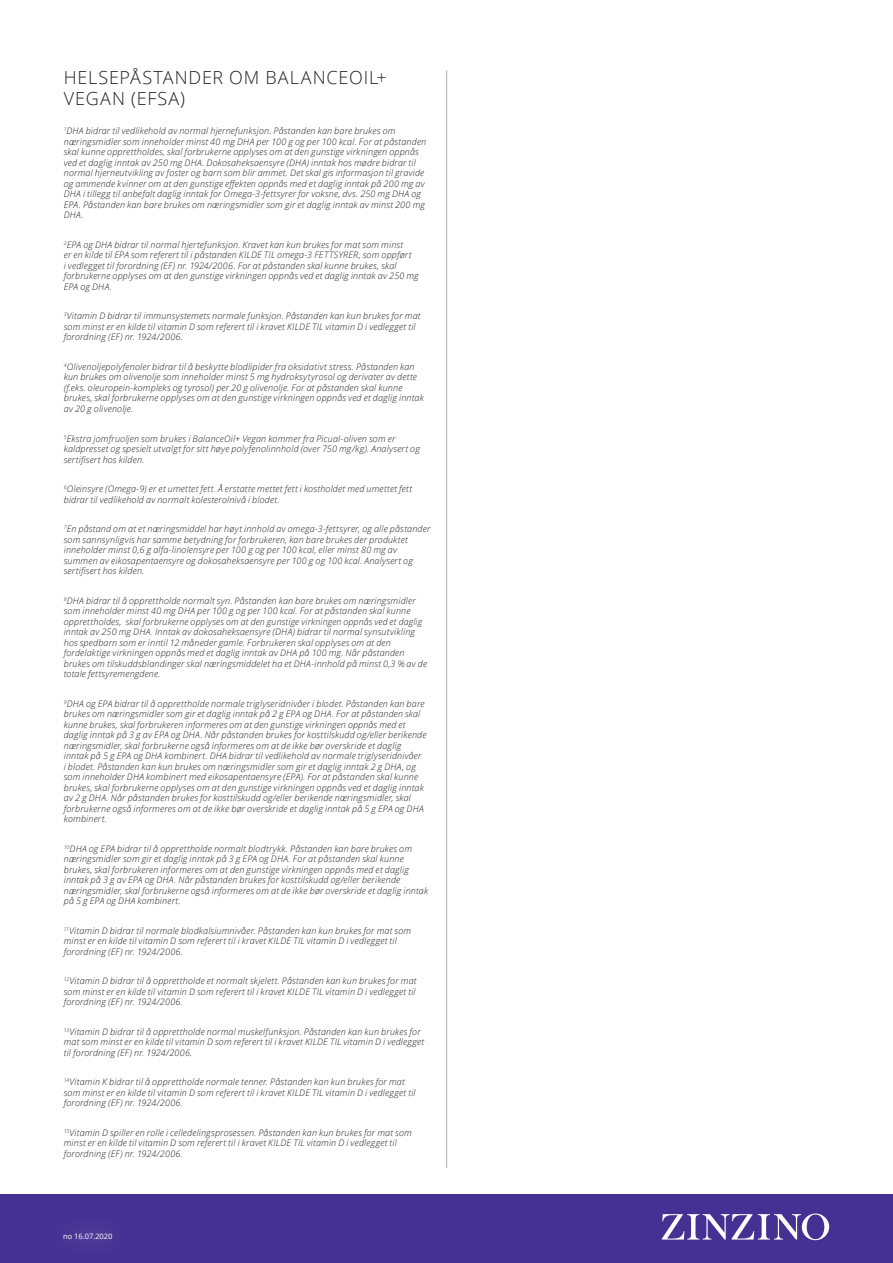
<style>
.page{position:relative;width:893px;height:1263px;background:#fff}
.page>*{position:absolute;margin:0;border:0;box-sizing:border-box;transform-origin:0 0}
.Brödtext_Health_Clai{font:300 18px/21px "Open Sans";letter-spacing:.045em;color:#231f20}
.Brödtext_Health_Clai-2{font:italic 300 9px/10.5px "Open Sans";letter-spacing:.02em;color:#231f20}
.t1{font:7.5px "Open Sans";color:#fff}
</style>
<div class="page">
<div style="left:0;top:1194px;width:893px;height:69px;background:#443193"></div>
<svg style="left:662px;top:1213px;width:167px;height:27px"></svg>
<hr style="left:446px;top:70px;width:1px;height:1098px;background:#aeafb3">
<p class="Brödtext_Health_Clai" style="left:64px;top:66px;width:325px">HELSEPÅSTANDER OM BALANCEOIL+<br>VEGAN (EFSA)</p>
<p class="Brödtext_Health_Clai-2" style="left:64px;top:126px;width:364px"><sup>1</sup>DHA bidrar til vedlikehold av normal hjernefunksjon. Påstanden kan bare brukes om næringsmidler som inneholder minst 40 mg DHA per 100 g og per 100 kcal. For at påstanden skal kunne opprettholdes, skal forbrukerne opplyses om at den gunstige virkningen oppnås ved et daglig inntak av 250 mg DHA. Dokosaheksaensyre (DHA) inntak hos mødre bidrar til normal hjerneutvikling av foster og barn som blir ammet. Det skal gis informasjon til gravide og ammende kvinner om at den gunstige effekten oppnås med et daglig inntak på 200 mg av DHA i tillegg til anbefalt daglig inntak for Omega-3-fettsyrer for voksne, dvs. 250 mg DHA og EPA. Påstanden kan bare brukes om næringsmidler som gir et daglig inntak av minst 200 mg DHA.</p>
<p class="Brödtext_Health_Clai-2" style="left:64px;top:239px;width:357px"><sup>2</sup>EPA og DHA bidrar til normal hjertefunksjon. Kravet kan kun brukes for mat som minst<br>er en kilde til EPA som referert til i påstanden KILDE TIL omega-3 FETTSYRER, som oppført<br>i vedlegget til forordning (EF) nr. 1924/2006. For at påstanden skal kunne brukes, skal forbrukerne opplyses om at den gunstige virkningen oppnås ved et daglig inntak av 250 mg EPA og DHA.</p>
<p class="Brödtext_Health_Clai-2" style="left:64px;top:311px;width:358px"><sup>3</sup>Vitamin D bidrar til immunsystemets normale funksjon. Påstanden kan kun brukes for mat som minst er en kilde til vitamin D som referert til i kravet KILDE TIL vitamin D i vedlegget til forordning (EF) nr. 1924/2006.</p>
<p class="Brödtext_Health_Clai-2" style="left:64px;top:361px;width:362px"><sup>4</sup>Olivenoljepolyfenoler bidrar til å beskytte blodlipider fra oksidativt stress. Påstanden kan kun brukes om olivenolje som inneholder minst 5 mg hydroksytyrosol og derivater av dette (f.eks. oleuropein-kompleks og tyrosol) per 20 g olivenolje. For at påstanden skal kunne brukes, skal forbrukerne opplyses om at den gunstige virkningen oppnås ved et daglig inntak av 20 g olivenolje.</p>
<p class="Brödtext_Health_Clai-2" style="left:64px;top:433px;width:358px"><sup>5</sup>Ekstra jomfruoljen som brukes i BalanceOil+ Vegan kommer fra Picual-oliven som er kaldpresset og spesielt utvalgt for sitt høye polyfenolinnhold (over 750 mg/kg). Analysert og sertifisert hos kilden.</p>
<p class="Brödtext_Health_Clai-2" style="left:64px;top:483px;width:350px"><sup>6</sup>Oleinsyre (Omega-9) er et umettet fett. Å erstatte mettet fett i kostholdet med umettet fett bidrar til vedlikehold av normalt kolesterolnivå i blodet.</p>
<p class="Brödtext_Health_Clai-2" style="left:64px;top:523px;width:368px"><sup>7</sup>En påstand om at et næringsmiddel har høyt innhold av omega-3-fettsyrer, og alle påstander som sannsynligvis har samme betydning for forbrukeren, kan bare brukes der produktet inneholder minst 0,6 g alfa-linolensyre per 100 g og per 100 kcal, eller minst 80 mg av summen av eikosapentaensyre og dokosaheksaensyre per 100 g og 100 kcal. Analysert og sertifisert hos kilden.</p>
<p class="Brödtext_Health_Clai-2" style="left:64px;top:595px;width:365px"><sup>8</sup>DHA bidrar til å opprettholde normalt syn. Påstanden kan bare brukes om næringsmidler som inneholder minst 40 mg DHA per 100 g og per 100 kcal. For at påstanden skal kunne opprettholdes, skal forbrukerne opplyses om at den gunstige virkningen oppnås ved et daglig inntak av 250 mg DHA. Inntak av dokosaheksaensyre (DHA) bidrar til normal synsutvikling hos spedbarn som er inntil 12 måneder gamle. Forbrukeren skal opplyses om at den fordelaktige virkningen oppnås med et daglig inntak av DHA på 100 mg. Når påstanden brukes om tilskuddsblandinger skal næringsmiddelet ha et DHA-innhold på minst 0,3 % av de totale fettsyremengdene.</p>
<p class="Brödtext_Health_Clai-2" style="left:64px;top:698px;width:364px"><sup>9</sup>DHA og EPA bidrar til å opprettholde normale triglyseridnivåer i blodet. Påstanden kan bare brukes om næringsmidler som gir et daglig inntak på 2 g EPA og DHA. For at påstanden skal kunne brukes, skal forbrukeren informeres om at den gunstige virkningen oppnås med et daglig inntak på 3 g av EPA og DHA. Når påstanden brukes for kosttilskudd og/eller berikende næringsmidler, skal forbrukerne også informeres om at de ikke bør overskride et daglig inntak på 5 g EPA og DHA kombinert. DHA bidrar til vedlikehold av normale triglyseridnivåer<br>i blodet. Påstanden kan kun brukes om næringsmidler som gir et daglig inntak 2 g DHA, og som inneholder DHA kombinert med eikosapentaensyre (EPA). For at påstanden skal kunne brukes, skal forbrukerne opplyses om at den gunstige virkningen oppnås ved et daglig inntak av 2 g DHA. Når påstanden brukes for kosttilskudd og/eller berikende næringsmidler, skal forbrukerne også informeres om at de ikke bør overskride et daglig inntak på 5 g EPA og DHA kombinert.</p>
<p class="Brödtext_Health_Clai-2" style="left:64px;top:843px;width:366px"><sup>10</sup>DHA og EPA bidrar til å opprettholde normalt blodtrykk. Påstanden kan bare brukes om næringsmidler som gir et daglig inntak på 3 g EPA og DHA. For at påstanden skal kunne brukes, skal forbrukeren informeres om at den gunstige virkningen oppnås med et daglig inntak på 3 g av EPA og DHA. Når påstanden brukes for kosttilskudd og/eller berikende næringsmidler, skal forbrukerne også informeres om at de ikke bør overskride et daglig inntak på 5 g EPA og DHA kombinert.</p>
<p class="Brödtext_Health_Clai-2" style="left:64px;top:925px;width:349px"><sup>11</sup>Vitamin D bidrar til normale blodkalsiumnivåer. Påstanden kan kun brukes for mat som minst er en kilde til vitamin D som referert til i kravet KILDE TIL vitamin D i vedlegget til forordning (EF) nr. 1924/2006.</p>
<p class="Brödtext_Health_Clai-2" style="left:64px;top:975px;width:354px;text-align:justify"><sup>12</sup>Vitamin D bidrar til å opprettholde et normalt skjelett. Påstanden kan kun brukes for mat som minst er en kilde til vitamin D som referert til i kravet KILDE TIL vitamin D i vedlegget til forordning (EF) nr. 1924/2006.</p>
<p class="Brödtext_Health_Clai-2" style="left:64px;top:1026px;width:362px"><sup>13</sup>Vitamin D bidrar til å opprettholde normal muskelfunksjon. Påstanden kan kun brukes for mat som minst er en kilde til vitamin D som referert til i kravet KILDE TIL vitamin D i vedlegget til forordning (EF) nr. 1924/2006.</p>
<p class="Brödtext_Health_Clai-2" style="left:64px;top:1076px;width:353px"><sup>14</sup>Vitamin K bidrar til å opprettholde normale tenner. Påstanden kan kun brukes for mat som minst er en kilde til vitamin D som referert til i kravet KILDE TIL vitamin D i vedlegget til forordning (EF) nr. 1924/2006.</p>
<p class="Brödtext_Health_Clai-2" style="left:64px;top:1127px;width:350px"><sup>15</sup>Vitamin D spiller en rolle i celledelingsprosessen. Påstanden kan kun brukes for mat som minst er en kilde til vitamin D som referert til i kravet KILDE TIL vitamin D i vedlegget til forordning (EF) nr. 1924/2006.</p>
<p class="t1" style="left:63px;top:1231px;width:51px">no 16.07.2020</p>
</div>
